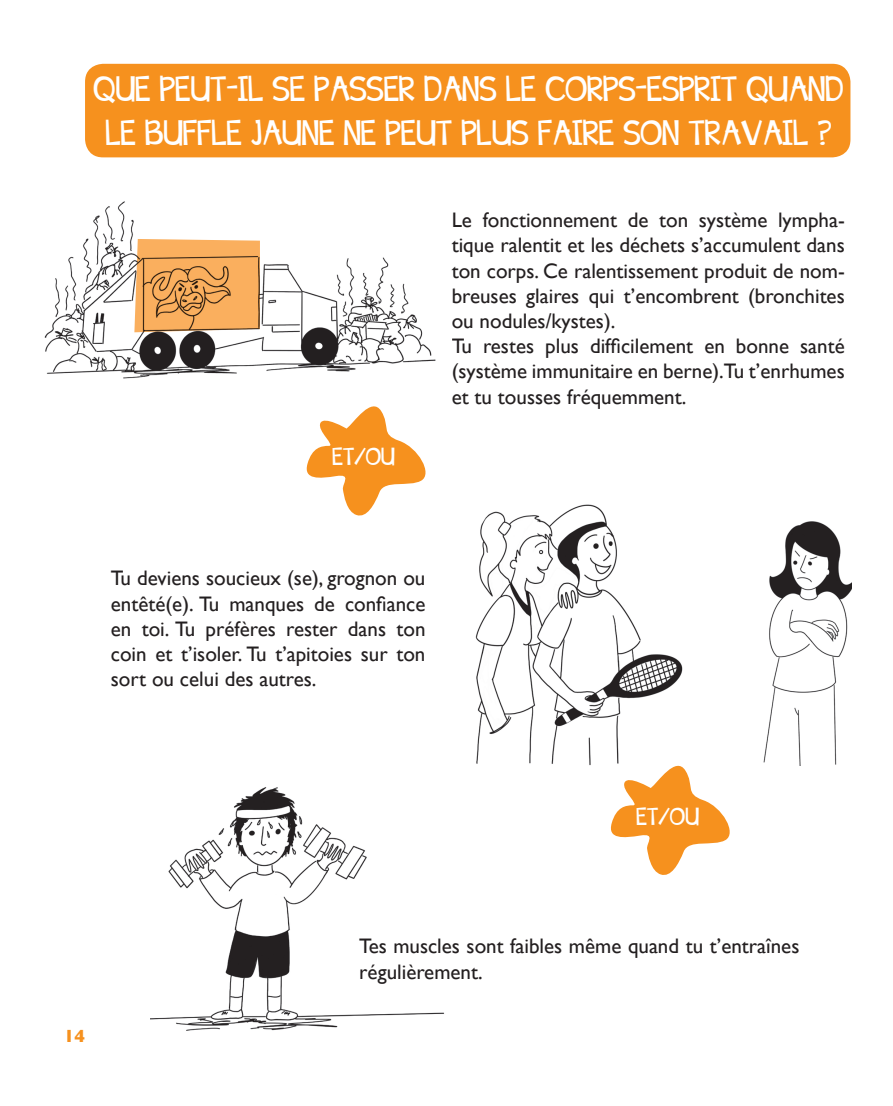
<style>
.page{position:relative;width:893px;height:1106px;background:#fff}
.page>*{position:absolute;margin:0;border:0;box-sizing:border-box;transform-origin:0 0}
.t1{font:36px/43.2px "bangwhackpow";color:#fff;text-align:center}
.t2{font:25.2px "bangwhackpow";color:#fff}
.t3{font:21px/25.2px "Gill Sans";color:#231f20}
.t4{font:700 18px "Gill Sans";color:#f6911e}
</style>
<div class="page">
<svg style="left:306px;top:406px;width:120px;height:110px"></svg>
<img style="left:475px;top:504px;width:377px;height:262px">
<div style="left:85px;top:64px;width:765px;height:93px;background:#f6911e;border-radius:18px"></div>
<img style="left:151px;top:787px;width:294px;height:244px">
<svg style="left:607px;top:755px;width:130px;height:120px"></svg>
<img style="left:44px;top:201px;width:392px;height:178px">
<h1 class="t1" style="left:94px;top:68px;width:751px">QUE PEUT-IL SE PASSER DANS LE CORPS-ESPRIT QUAND<br>LE BUFFLE JAUNE NE PEUT PLUS FAIRE SON TRAVAIL ?</h1>
<p class="t2" style="left:332px;top:441px;width:64px">ET/OU</p>
<p class="t3" style="left:452px;top:207px;width:395px">Le fonctionnement de ton système lympha&shy;tique ralentit et les déchets s’accumulent dans ton corps. Ce ralentissement produit de nom&shy;breuses glaires qui t’encombrent (bronchites ou nodules/kystes).<br>Tu restes plus difficilement en bonne santé (système immunitaire en berne).Tu t’enrhumes et tu tousses fréquemment.</p>
<p class="t3" style="left:111px;top:565px;width:316px;text-align:justify">Tu deviens soucieux (se), grognon ou entêté(e). Tu manques de confiance en toi. Tu préfères rester dans ton coin et t’isoler. Tu t’apitoies sur ton sort ou celui des autres.</p>
<p class="t4" style="left:64px;top:1025px;width:23px">14</p>
<p class="t2" style="left:636px;top:800px;width:64px">ET/OU</p>
<p class="t3" style="left:359px;top:933px;width:442px">Tes muscles sont faibles même quand tu t’entraînes régulièrement.</p>
</div>
